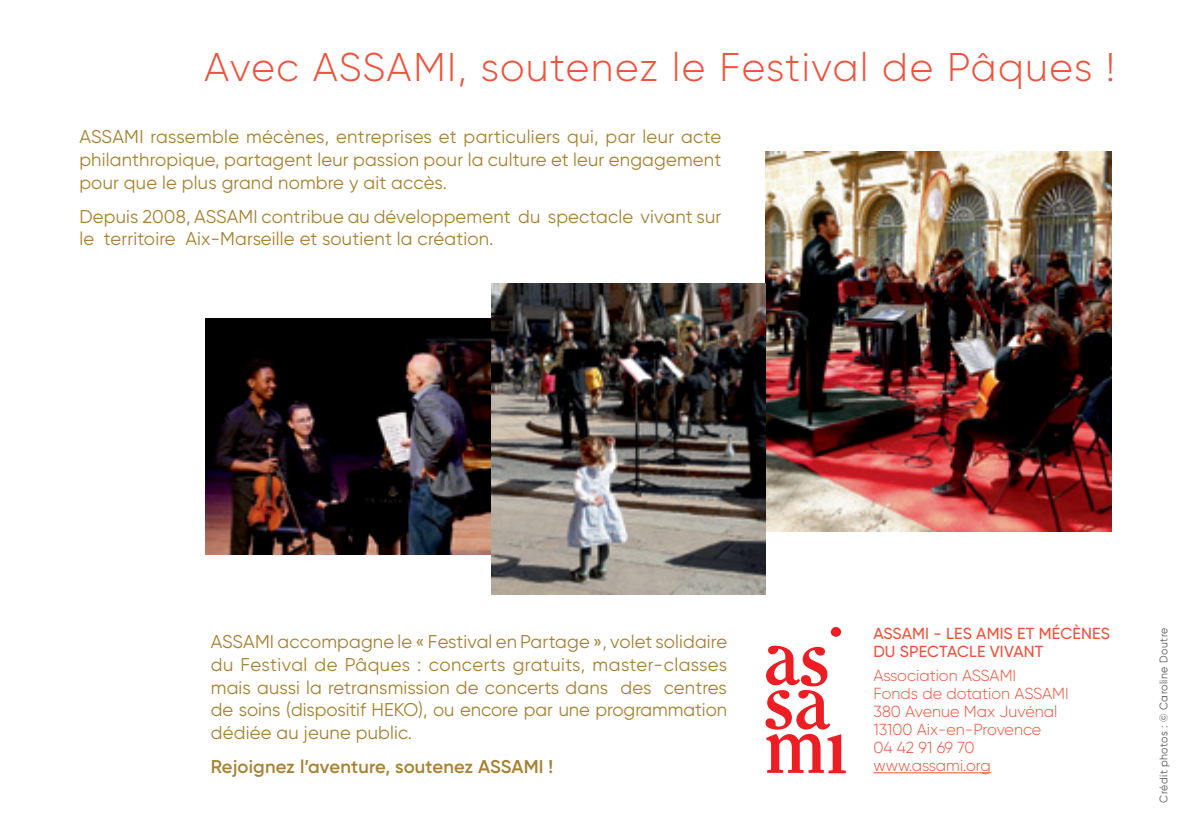
<style>
.page{position:relative;width:1191px;height:840px;background:#fff}
.page>*{position:absolute;margin:0;border:0;box-sizing:border-box;transform-origin:0 0}
.t1{font:300 40px "Gilroy";letter-spacing:.04em;color:#f0513a}
.t2{font:18.4px/22.8px "Gilroy";letter-spacing:.01em;color:#a78231;text-align:justify}
.t3{font:600 18.4px "Gilroy";letter-spacing:.01em;color:#a78231}
.t4{font:300 16px/18px "Gilroy";color:#f0513a}
.t5{font:500 16px/18px "Gilroy";letter-spacing:.01em;color:#f0513a}
.t6{font:11px "Gilroy";letter-spacing:.04em;color:#58595b;scale:.96 1}
</style>
<div class="page">
<img style="left:205px;top:318px;width:287px;height:236px">
<img style="left:765px;top:151px;width:346px;height:380px">
<img style="left:492px;top:283px;width:273px;height:311px">
<hr style="left:873px;top:772px;width:117px;height:1px;background:#f0513a">
<svg style="left:765px;top:627px;width:80px;height:145px"></svg>
<h1 class="t1" style="left:204px;top:42px;width:912px">Avec ASSAMI, soutenez le Festival de Pâques !</h1>
<p class="t2" style="left:79px;top:125px;width:643px">ASSAMI rassemble mécènes, entreprises et particuliers qui, par leur acte philanthropique, partagent leur passion pour la culture et leur engagement pour que le plus grand nombre y ait accès.</p>
<p class="t2" style="left:79px;top:204px;width:643px">Depuis 2008, ASSAMI contribue au développement du spectacle vivant sur le territoire Aix-Marseille et soutient la création.</p>
<p class="t2" style="left:211px;top:630px;width:518px">ASSAMI accompagne le « Festival en Partage », volet solidaire du Festival de Pâques : concerts gratuits, master-classes mais aussi la retransmission de concerts dans des centres de soins (dispositif HEKO), ou encore par une programmation dédiée au jeune public.</p>
<p class="t3" style="left:211px;top:755px;width:344px">Rejoignez l’aventure, soutenez ASSAMI !</p>
<p class="t5" style="left:873px;top:624px;width:238px">ASSAMI - LES AMIS ET MÉCÈNES<br>DU SPECTACLE VIVANT</p>
<p class="t4" style="left:873px;top:666px;width:197px">Association ASSAMI<br>Fonds de dotation ASSAMI<br>380 Avenue Max Juvénal<br>13100 Aix-en-Provence<br>04 42 91 69 70 www.assami.org</p>
<p class="t6" style="left:1156px;top:802px;width:183px;rotate:-90deg">Crédit photos : © Caroline Doutre</p>
</div>
